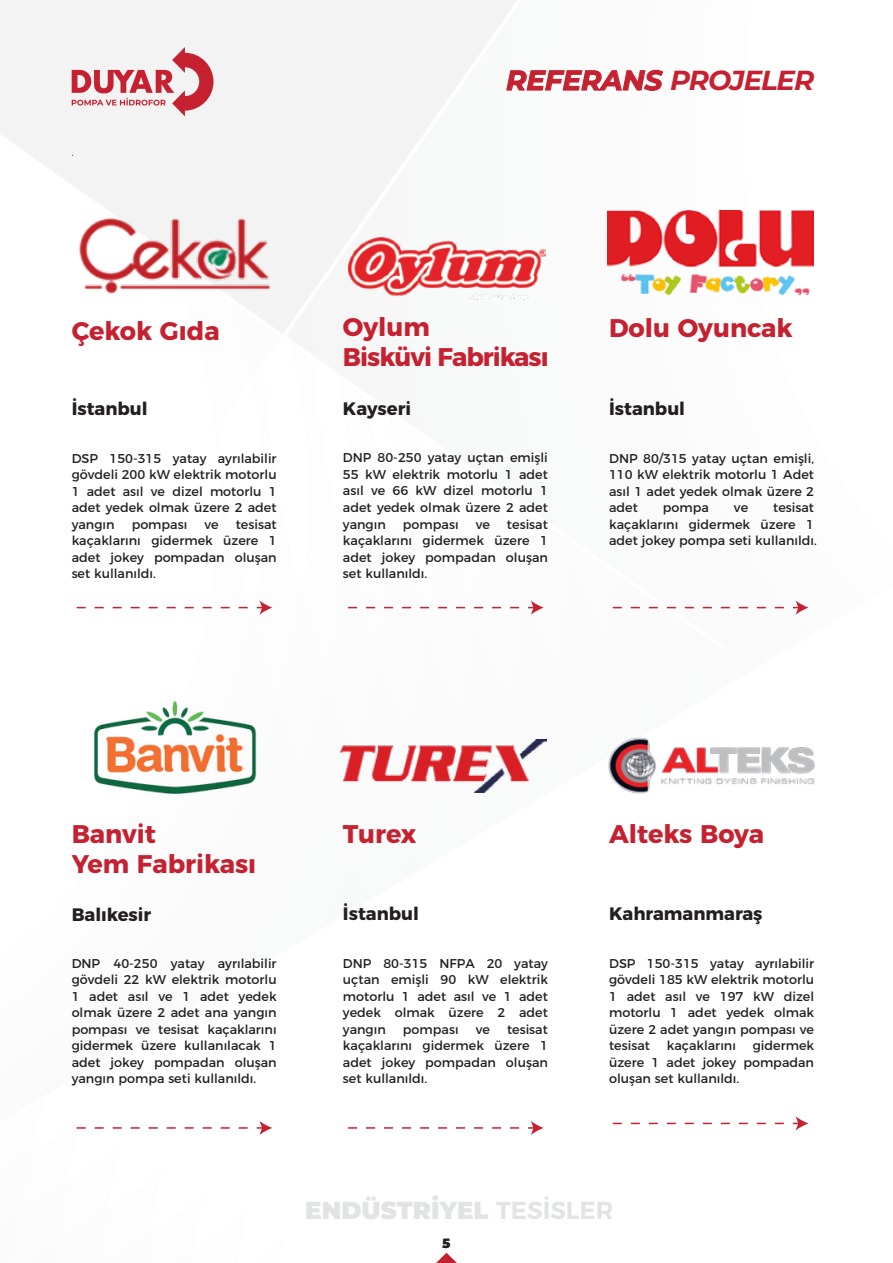
<style>
.page{position:relative;width:893px;height:1263px;background:#fff}
.page>*{position:absolute;margin:0;border:0;box-sizing:border-box;transform-origin:0 0}
.t1{font:italic 700 27.6px "Montserrat";letter-spacing:-.02em;color:#c52130}
.t2{font:700 25.5px/30.6px "Montserrat";color:#c52130}
.t3{font:700 25.5px/30.6px "Montserrat";letter-spacing:-.04em;color:#c52130}
.t4{font:900 24.45px "Montserrat";color:#e2e3e4}
.t5{font:700 18px "Montserrat";color:#231f20}
.t6{font:900 13.5px "Montserrat";color:#231f20}
.t7{font:12.75px/16.5px "Montserrat";color:#231f20;text-align:justify}
.s1{font-weight:600}
</style>
<div class="page">
<img style="left:0;top:0;width:814px;height:1253px">
<svg style="left:506px;top:69px;width:158px;height:22px"></svg>
<svg style="left:436px;top:1253px;width:21px;height:10px"></svg>
<svg style="left:77px;top:1121px;width:195px;height:14px"></svg>
<svg style="left:348px;top:1121px;width:196px;height:14px"></svg>
<svg style="left:613px;top:1116px;width:195px;height:14px"></svg>
<svg style="left:348px;top:600px;width:196px;height:15px"></svg>
<svg style="left:613px;top:600px;width:195px;height:15px"></svg>
<svg style="left:77px;top:600px;width:195px;height:15px"></svg>
<img style="left:83px;top:696px;width:184px;height:100px">
<img style="left:608px;top:211px;width:205px;height:83px">
<img style="left:349px;top:238px;width:196px;height:63px">
<img style="left:78px;top:216px;width:194px;height:79px">
<img style="left:340px;top:740px;width:206px;height:53px">
<img style="left:606px;top:735px;width:209px;height:63px">
<svg style="left:72px;top:47px;width:141px;height:69px"></svg>
<h1 class="t1" style="left:506px;top:60px;width:310px">REFERANS PROJELER</h1>
<h2 class="t2" style="left:72px;top:314px;width:149px">Çekok Gıda</h2>
<h3 class="t5" style="left:72px;top:394px;width:77px">İstanbul</h3>
<p class="t7" style="left:72px;top:449px;width:206px">DSP 150-315 yatay ayrılabilir gövdeli 200 kW elektrik motorlu 1 adet asıl ve dizel motorlu 1 adet yedek olmak üzere 2 adet yangın</p>
<p class="t7" style="left:72px;top:515px;width:206px;text-indent:164px">tesisat kaçaklarını gidermek üzere 1 adet jokey pompadan oluşan set kullanıldı.</p>
<p class="t7" style="left:132px;top:515px;width:57px">pompası</p>
<p class="t7" style="left:204px;top:515px;width:16px">ve</p>
<h2 class="t3" style="left:343px;top:309px;width:207px">Oylum<br>Bisküvi Fabrikası</h2>
<h2 class="t2" style="left:609px;top:310px;width:185px">Dolu Oyuncak</h2>
<h3 class="t5" style="left:609px;top:394px;width:77px">İstanbul</h3>
<p class="t7" style="left:609px;top:449px;width:206px">DNP 80/315 yatay uçtan emişli, 110 kW elektrik motorlu 1 Adet asıl 1 adet yedek olmak üzere 2 adet</p>
<h3 class="t5" style="left:343px;top:394px;width:70px">Kayseri</h3>
<p class="t7" style="left:343px;top:449px;width:206px">DNP 80-250 yatay uçtan emişli 55 kW elektrik motorlu 1 adet asıl ve 66 kW dizel motorlu 1 adet yedek olmak üzere 2 adet yangın</p>
<p class="t7" style="left:609px;top:498px;width:209px;text-align:left;text-indent:164px">tesisat kaçaklarını gidermek üzere 1 adet jokey pompa seti kullanıldı.</p>
<p class="t7" style="left:663px;top:498px;width:48px">pompa</p>
<p class="t7" style="left:734px;top:498px;width:16px">ve</p>
<p class="t7" style="left:343px;top:515px;width:206px;text-indent:164px">tesisat kaçaklarını gidermek üzere 1 adet jokey pompadan oluşan set kullanıldı.</p>
<p class="t7" style="left:403px;top:515px;width:57px">pompası</p>
<p class="t7" style="left:476px;top:515px;width:16px">ve</p>
<h2 class="t2" style="left:72px;top:816px;width:186px">Banvit<br>Yem Fabrikası</h2>
<h3 class="t5" style="left:72px;top:899px;width:81px">Balıkesir</h3>
<p class="t7" style="left:72px;top:954px;width:206px">DNP 40-250 yatay ayrılabilir gövdeli 22 kW elektrik motorlu 1 adet asıl ve 1 adet yedek olmak üzere 2 adet ana yangın pompası ve tesisat kaçaklarını gidermek üzere kullanılacak 1 adet jokey pompadan oluşan yangın pompa seti kullanıldı.</p>
<h2 class="t2" style="left:343px;top:816px;width:75px">Turex</h2>
<h3 class="t5" style="left:343px;top:899px;width:77px">İstanbul</h3>
<p class="t7" style="left:343px;top:954px;width:206px">DNP 80-315 NFPA 20 yatay uçtan emişli 90 kW elektrik motorlu 1 adet asıl ve 1 adet yedek olmak üzere 2 adet yangın</p>
<p class="t7" style="left:343px;top:1020px;width:206px;text-indent:164px">tesisat kaçaklarını gidermek üzere 1 adet jokey pompadan oluşan set kullanıldı.</p>
<p class="t7" style="left:403px;top:1020px;width:57px">pompası</p>
<p class="t7" style="left:476px;top:1020px;width:16px">ve</p>
<h2 class="t2" style="left:609px;top:816px;width:156px">Alteks Boya</h2>
<h3 class="t5" style="left:609px;top:899px;width:155px">Kahramanmaraş</h3>
<p class="t7" style="left:609px;top:954px;width:206px">DSP 150-315 yatay ayrılabilir gövdeli 185 kW elektrik motorlu 1 adet asıl ve 197 kW dizel motorlu 1 adet yedek olmak üzere 2 adet yangın pompası ve tesisat</p>
<p class="t7" style="left:609px;top:1036px;width:206px;text-indent:144px">gidermek üzere 1 adet jokey pompadan oluşan set kullanıldı.</p>
<p class="t7" style="left:667px;top:1036px;width:71px">kaçaklarını</p>
<h3 class="t4" style="left:305px;top:1192px;width:310px">ENDÜSTRİYEL <span class="s1">TESİSLER</span></h3>
<p class="t6" style="left:442px;top:1233px;width:10px">5</p>
</div>
